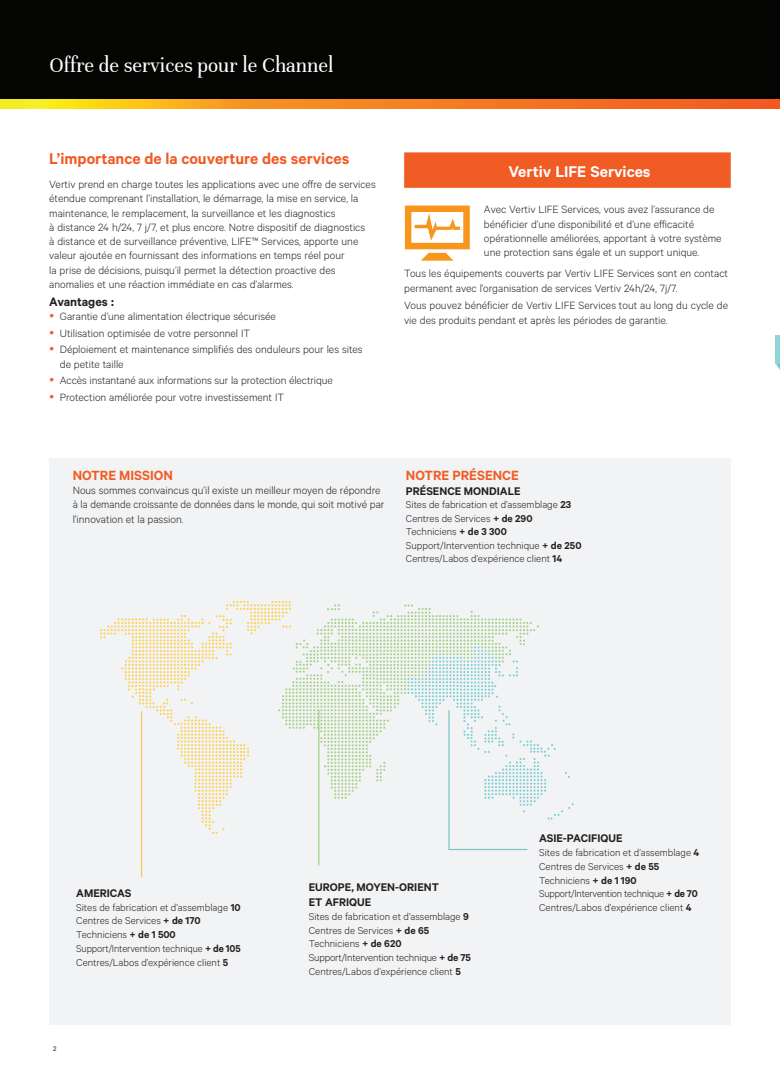
<style>
.page{position:relative;width:780px;height:1088px;background:#fff}
.page>*{position:absolute;margin:0;border:0;box-sizing:border-box;transform-origin:0 0}
.t1{font:22.5px "Unna";color:#fff;scale:.95 1}
.t2{font:600 17.5px "Calibre";color:#f15b24}
.t3{font:600 17.5px "Calibre";color:#fff}
.t4{font:600 15px "Calibre";color:#f15b24}
.t5{font:600 13.75px "Calibre";color:#231f20}
.t6{font:600 12.5px/15px "Calibre";color:#231f20}
.t7{font:300 11.88px/14.2px "Calibre";color:#231f20}
.t8{font:300 11.25px/13.8px "Calibre";color:#231f20}
.t9{font:7.5px "Calibre";color:#231f20}
.s1{font-weight:600}
</style>
<div class="page">
<div style="left:0;top:0;width:780px;height:108px;background:#040503"></div>
<svg style="left:0;top:100px;width:780px;height:8px;background:#f58f1f"></svg>
<div style="left:404px;top:152px;width:326px;height:36px;background:#f15b24"></div>
<svg style="left:405px;top:206px;width:64px;height:55px"></svg>
<svg style="left:776px;top:364px;width:4px;height:6px"></svg>
<div style="left:775px;top:335px;width:5px;height:29px;background:#90d4d8"></div>
<div style="left:49px;top:458px;width:681px;height:567px;background:#f2f3f4"></div>
<svg style="left:100px;top:601px;width:473px;height:233px"></svg>
<hr style="left:318px;top:710px;width:1px;height:155px;background:#a5d287">
<hr style="left:141px;top:711px;width:1px;height:166px;background:#f1c955">
<hr style="left:448px;top:710px;width:1px;height:139px;background:#7dc6c9">
<hr style="left:448px;top:849px;width:79px;height:1px;background:#7dc6c9">
<h1 class="t1" style="left:50px;top:52px;width:300px">Offre de services pour le Channel</h1>
<h2 class="t2" style="left:49px;top:148px;width:301px">L’importance de la couverture des services</h2>
<p class="t7" style="left:49px;top:177px;width:328px">Vertiv prend en charge toutes les applications avec une offre de services étendue comprenant l’installation, le démarrage, la mise en service, la maintenance, le remplacement, la surveillance et les diagnostics<br>à distance 24 h/24, 7 j/7, et plus encore. Notre dispositif de diagnostics<br>à distance et de surveillance préventive, LIFE™ Services, apporte une valeur ajoutée en fournissant des informations en temps réel pour<br>la prise de décisions, puisqu’il permet la détection proactive des anomalies et une réaction immédiate en cas d’alarmes.</p>
<p class="t5" style="left:49px;top:293px;width:66px">Avantages :</p>
<p class="t7" style="left:60px;top:307px;width:304px;line-height:16.8px">Garantie d’une alimentation électrique sécurisée<br>Utilisation optimisée de votre personnel IT<br>Déploiement et maintenance simplifiés des onduleurs pour les sites</p>
<p class="t7" style="left:60px;top:355px;width:274px;line-height:16.8px">de petite taille<br>Accès instantané aux informations sur la protection électrique<br>Protection améliorée pour votre investissement IT</p>
<h2 class="t3" style="left:508px;top:161px;width:144px">Vertiv LIFE Services</h2>
<p class="t7" style="left:484px;top:202px;width:239px">Avec Vertiv LIFE Services, vous avez l’assurance de bénéficier d’une disponibilité et d’une efficacité opérationnelle améliorées, apportant à votre système une protection sans égale et un support unique.</p>
<p class="t7" style="left:404px;top:266px;width:325px">Tous les équipements couverts par Vertiv LIFE Services sont en contact permanent avec l’organisation de services Vertiv 24h/24, 7j/7.</p>
<p class="t7" style="left:404px;top:298px;width:325px">Vous pouvez bénéficier de Vertiv LIFE Services tout au long du cycle de vie des produits pendant et après les périodes de garantie.</p>
<p class="t4" style="left:73px;top:466px;width:102px">NOTRE MISSION</p>
<p class="t7" style="left:73px;top:483px;width:313px">Nous sommes convaincus qu’il existe un meilleur moyen de répondre à la demande croissante de données dans le monde, qui soit motivé par l’innovation et la passion.</p>
<p class="t4" style="left:406px;top:466px;width:114px">NOTRE PRÉSENCE</p>
<p class="t6" style="left:406px;top:483px;width:116px">PRÉSENCE MONDIALE</p>
<p class="t8" style="left:406px;top:498px;width:177px">Sites de fabrication et d’assemblage <span class="s1">23<br></span>Centres de Services <span class="s1">+ de 290<br></span>Techniciens <span class="s1">+ de 3 300<br></span>Support/Intervention technique <span class="s1">+ de 250<br></span>Centres/Labos d’expérience client <span class="s1">14</span></p>
<p class="t6" style="left:76px;top:885px;width:57px">AMERICAS</p>
<p class="t8" style="left:76px;top:899px;width:166px">Sites de fabrication et d’assemblage <span class="s1">10<br></span>Centres de Services <span class="s1">+ de 170<br></span>Techniciens <span class="s1">+ de 1 500<br></span>Support/Intervention technique <span class="s1">+ de 105<br></span>Centres/Labos d’expérience client <span class="s1">5</span></p>
<p class="t9" style="left:53px;top:1044px;width:5px">2</p>
<p class="t6" style="left:309px;top:879px;width:132px">EUROPE, MOYEN-ORIENT<br>ET AFRIQUE</p>
<p class="t8" style="left:309px;top:909px;width:163px">Sites de fabrication et d’assemblage <span class="s1">9<br></span>Centres de Services <span class="s1">+ de 65<br></span>Techniciens <span class="s1">+ de 620<br></span>Support/Intervention technique <span class="s1">+ de 75<br></span>Centres/Labos d’expérience client <span class="s1">5</span></p>
<p class="t6" style="left:539px;top:830px;width:85px">ASIE-PACIFIQUE</p>
<p class="t8" style="left:539px;top:845px;width:162px">Sites de fabrication et d’assemblage <span class="s1">4<br></span>Centres de Services <span class="s1">+ de 55<br></span>Techniciens <span class="s1">+ de 1 190<br></span>Support/Intervention technique <span class="s1">+ de 70<br></span>Centres/Labos d’expérience client <span class="s1">4</span></p>
</div>
